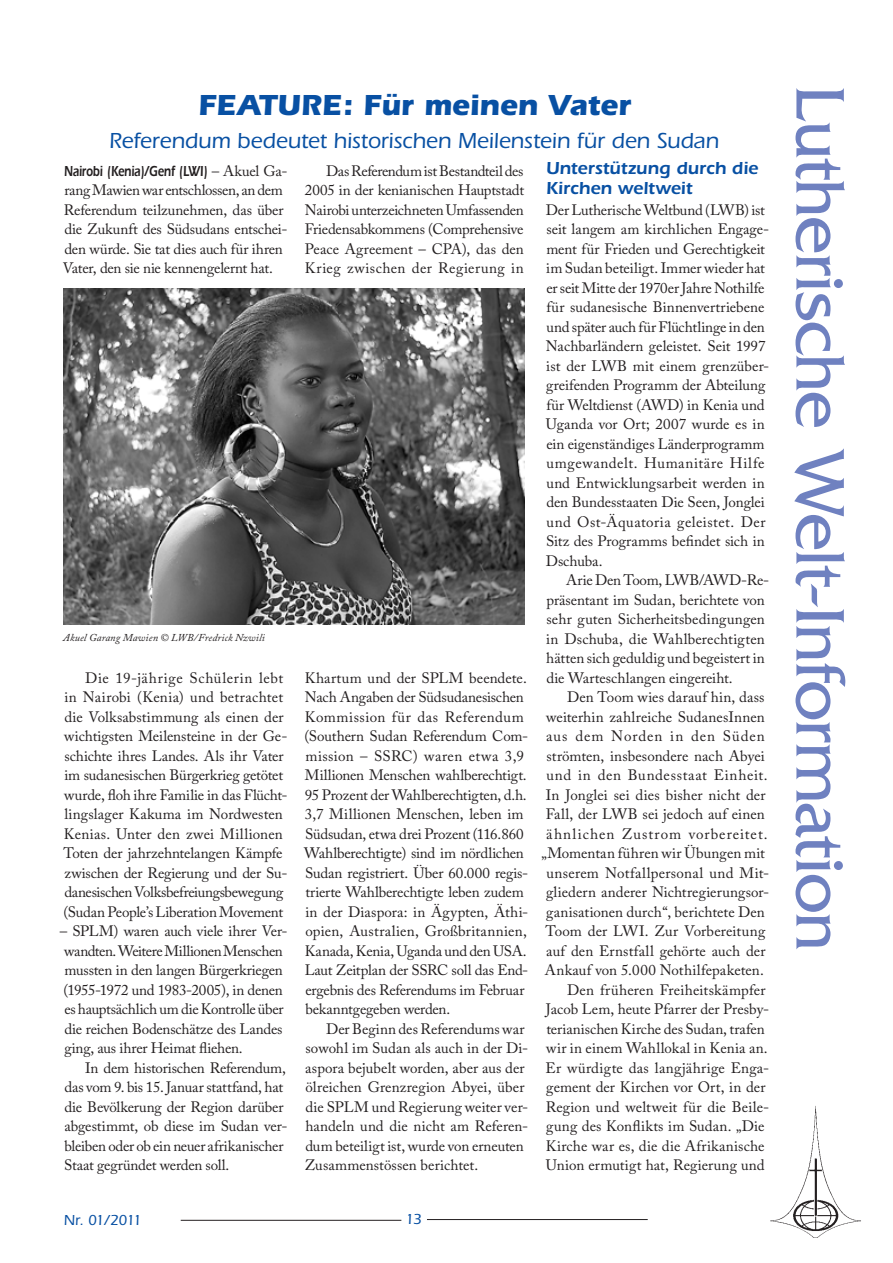
<style>
.page{position:relative;width:893px;height:1263px;background:#fff}
.page>*{position:absolute;margin:0;border:0;box-sizing:border-box;transform-origin:0 0}
.t1{font:72px "Friz Quadrata";letter-spacing:-.02em;color:#6f81c0}
.t2{font:700 30px "Itc Eras";color:#0850a3}
.t3{font:500 22.5px "Itc Eras";letter-spacing:-.005em;color:#0850a3}
.t4{font:600 18px/19.5px "Itc Eras";color:#0850a3}
.t5{font:15px/19.5px "Adobe Caslon Pro";color:#231f20}
.t6{font:15px/19.5px "Adobe Caslon Pro";letter-spacing:-.02em;color:#231f20}
.t7{font:15px "Adobe Caslon Pro";letter-spacing:.02em;color:#231f20}
.t8{font:15px "Adobe Caslon Pro";letter-spacing:.065em;color:#231f20}
.t9{font:600 15px "Itc Eras";letter-spacing:-.015em;color:#231f20;scale:.75 1}
.t10{font:15px "Adobe Caslon Pro";letter-spacing:.04em;color:#231f20}
.t11{font:500 15px "Itc Eras";letter-spacing:-.07em;color:#0850a3}
.t12{font:italic 10.5px "Adobe Caslon Pro";letter-spacing:.015em;color:#231f20}
.s1{font-family:"Adobe Caslon Pro";font-weight:400}
</style>
<div class="page">
<hr style="left:181px;top:1220px;width:220px;height:1px;background:#231f20">
<hr style="left:427px;top:1219px;width:221px;height:1px;background:#231f20">
<img style="left:770px;top:1106px;width:91px;height:132px">
<img style="left:64px;top:288px;width:460px;height:337px">
<h2 class="t2" style="left:198px;top:88px;width:434px">FEATURE: Für meinen Vater</h2>
<h3 class="t3" style="left:109px;top:127px;width:611px">Referendum bedeutet historischen Meilenstein für den Sudan</h3>
<p class="t9" style="left:64px;top:162px;width:299px">Nairobi (Kenia)/Genf (LWI) <span class="s1">– Akuel Ga-</span></p>
<p class="t5" style="left:63px;top:180px;width:226px">rang Mawien war entschlossen, an dem Referendum teilzunehmen, das über die Zukunft des Südsudans entschei&shy;den würde. Sie tat dies auch für ihren Vater, den sie nie kennengelernt hat.</p>
<p class="t4" style="left:546px;top:159px;width:214px">Unterstützung durch die<br>Kirchen weltweit</p>
<p class="t5" style="left:546px;top:200px;width:225px">Der Lutherische Weltbund (LWB) ist seit langem am kirchlichen Engage&shy;ment für Frieden und Gerechtigkeit im Sudan beteiligt. Immer wieder hat er seit Mitte der 1970er Jahre Nothilfe für sudanesische Binnenvertriebene und später auch für Flüchtlinge in den Nachbarländern geleistet. Seit 1997 ist der LWB mit einem grenzüber&shy;greifenden Programm der Abteilung für Weltdienst (AWD) in Kenia und Uganda vor Ort; 2007 wurde es in ein eigenständiges Länderprogramm umgewandelt. Humanitäre Hilfe und Entwicklungsarbeit werden in den Bundesstaaten Die Seen, Jonglei und Ost-Äquatoria geleistet. Der Sitz des Programms befindet sich in Dschuba.</p>
<p class="t5" style="left:546px;top:570px;width:224px;text-indent:20px">Arie Den Toom, LWB/AWD-Re&shy;präsentant im Sudan, berichtete von sehr guten Sicherheitsbedingungen in Dschuba, die Wahlberechtigten hätten sich geduldig und begeistert in die Warteschlangen eingereiht.</p>
<p class="t5" style="left:567px;top:687px;width:199px">Den Toom wies darauf hin, dass</p>
<p class="t5" style="left:546px;top:707px;width:220px">weiterhin zahlreiche SudanesInnen</p>
<p class="t8" style="left:546px;top:727px;width:220px">aus dem Norden in den Süden</p>
<p class="t5" style="left:546px;top:746px;width:220px">strömten, insbesondere nach Abyei</p>
<p class="t10" style="left:546px;top:766px;width:223px">und in den Bundesstaat Einheit.</p>
<p class="t5" style="left:546px;top:785px;width:221px">In Jonglei sei dies bisher nicht der</p>
<p class="t5" style="left:546px;top:804px;width:221px">Fall, der LWB sei jedoch auf einen</p>
<p class="t8" style="left:546px;top:825px;width:223px">ähnlichen Zustrom vorbereitet.</p>
<p class="t5" style="left:541px;top:843px;width:225px">„Momentan führen wir Übungen mit</p>
<p class="t7" style="left:546px;top:864px;width:224px">unserem Notfallpersonal und Mit-</p>
<p class="t5" style="left:546px;top:882px;width:225px">gliedern anderer Nichtregierungsor-</p>
<p class="t5" style="left:546px;top:902px;width:220px">ganisationen durch“, berichtete Den</p>
<p class="t5" style="left:545px;top:921px;width:221px">Toom der LWI. Zur Vorbereitung</p>
<p class="t5" style="left:546px;top:941px;width:221px">auf den Ernstfall gehörte auch der</p>
<p class="t5" style="left:545px;top:960px;width:220px">Ankauf von 5.000 Nothilfepaketen.</p>
<p class="t5" style="left:567px;top:980px;width:200px">Den früheren Freiheitskämpfer</p>
<p class="t5" style="left:546px;top:999px;width:225px">Jacob Lem, heute Pfarrer der Presby-</p>
<p class="t5" style="left:546px;top:1019px;width:220px">terianischen Kirche des Sudan, trafen</p>
<p class="t5" style="left:546px;top:1038px;width:223px">wir in einem Wahllokal in Kenia an.</p>
<p class="t7" style="left:546px;top:1059px;width:225px">Er würdigte das langjährige Enga-</p>
<p class="t5" style="left:546px;top:1077px;width:221px">gement der Kirchen vor Ort, in der</p>
<p class="t5" style="left:546px;top:1097px;width:225px">Region und weltweit für die Beile-</p>
<p class="t5" style="left:546px;top:1116px;width:220px">gung des Konflikts im Sudan. „Die</p>
<p class="t7" style="left:546px;top:1137px;width:220px">Kirche war es, die die Afrikanische</p>
<p class="t5" style="left:546px;top:1155px;width:220px">Union ermutigt hat, Regierung und</p>
<p class="t5" style="left:305px;top:161px;width:221px;text-align:justify;text-indent:21px">Das Referendum ist Bestandteil des 2005 in der kenianischen Hauptstadt Nairobi unterzeichneten Umfassenden Friedensabkommens (Comprehensive Peace Agreement – CPA), das den Krieg zwischen der Regierung in</p>
<p class="t12" style="left:63px;top:631px;width:203px">Akuel Garang Mawien © LWB/Fredrick Nzwili</p>
<p class="t5" style="left:64px;top:668px;width:225px;text-indent:22px">Die 19-jährige Schülerin lebt in Nairobi (Kenia) und betrachtet die Volksabstimmung als einen der wichtigsten Meilensteine in der Ge&shy;schichte ihres Landes. Als ihr Vater im sudanesischen Bürgerkrieg getötet wurde, floh ihre Familie in das Flücht&shy;lingslager Kakuma im Nordwesten Kenias. Unter den zwei Millionen Toten der jahrzehntelangen Kämpfe zwischen der Regierung und der Su&shy;danesischen Volksbefreiungsbewegung (Sudan People’s Liberation Movement</p>
<p class="t6" style="left:60px;top:921px;width:229px">– SPLM) waren auch viele ihrer Ver&shy;wandten. Weitere Millionen Menschen mussten in den langen Bürgerkriegen (1955-1972 und 1983-2005), in denen es hauptsächlich um die Kontrolle über die reichen Bodenschätze des Landes ging, aus ihrer Heimat fliehen.</p>
<p class="t5" style="left:64px;top:1058px;width:225px;text-indent:21px">In dem historischen Referendum, das vom 9. bis 15. Januar stattfand, hat die Bevölkerung der Region darüber abgestimmt, ob diese im Sudan ver&shy;bleiben oder ob ein neuer afrikanischer Staat gegründet werden soll.</p>
<p class="t5" style="left:304px;top:668px;width:226px">Khartum und der SPLM beendete.<br>Nach Angaben der Südsudanesischen Kommission für das Referendum (Southern Sudan Referendum Com&shy;mission – SSRC) waren etwa 3,9<br>Millionen Menschen wahlberechtigt.<br>95 Prozent der Wahlberechtigten, d.h.<br>3,7 Millionen Menschen, leben im Südsudan, etwa drei Prozent (116.860<br>Wahlberechtigte) sind im nördlichen Sudan registriert. Über 60.000 regis&shy;trierte Wahlberechtigte leben zudem in der Diaspora: in Ägypten, Äthi&shy;opien, Australien, Großbritannien, Kanada, Kenia, Uganda und den USA.<br>Laut Zeitplan der SSRC soll das End&shy;ergebnis des Referendums im Februar bekanntgegeben werden.</p>
<p class="t5" style="left:305px;top:1019px;width:225px;text-indent:21px">Der Beginn des Referendums war sowohl im Sudan als auch in der Di&shy;aspora bejubelt worden, aber aus der ölreichen Grenzregion Abyei, über die SPLM und Regierung weiter ver&shy;handeln und die nicht am Referen&shy;dum beteiligt ist, wurde von erneuten Zusammenstössen berichtet.</p>
<p class="t11" style="left:64px;top:1212px;width:80px">Nr. 01/2011</p>
<p class="t11" style="left:406px;top:1211px;width:18px">13</p>
<h1 class="t1" style="left:860px;top:85px;width:868px;rotate:90deg">Lutherische Welt-Information</h1>
</div>
